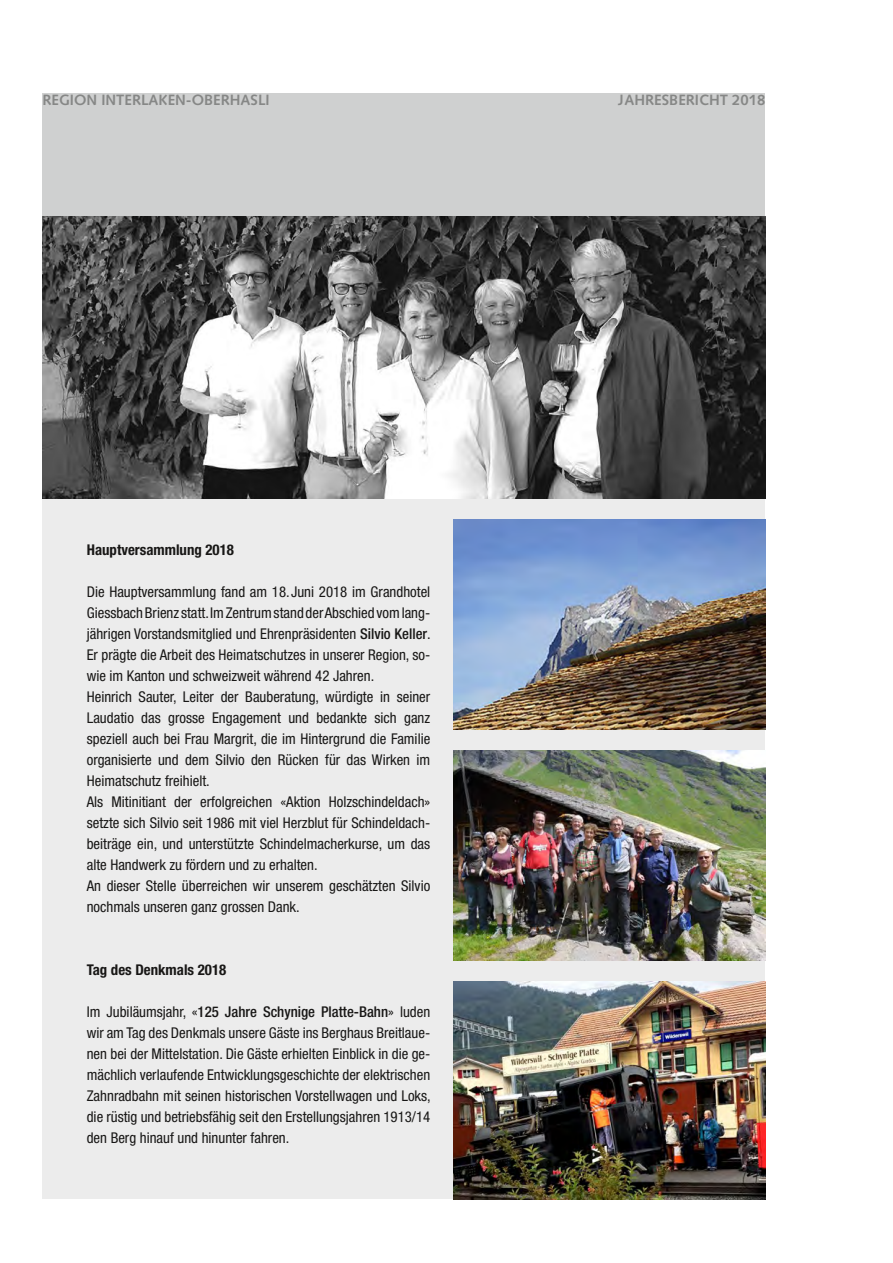
<style>
.page{position:relative;width:893px;height:1263px;background:#fff}
.page>*{position:absolute;margin:0;border:0;box-sizing:border-box;transform-origin:0 0}
.t1{font:condensed 14.85px/21px "Helvetica Neue";color:#181716}
.t2{font:700 14.85px "Syntax";color:#868786}
.t3{font:700 condensed 14.85px "Helvetica Neue";color:#181716}
.s1{font-weight:500}
</style>
<div class="page">
<div style="left:43px;top:94px;width:722px;height:1105px;background:#ececec"></div>
<div style="left:43px;top:94px;width:722px;height:123px;background:#cfd0d0"></div>
<img style="left:453px;top:982px;width:312px;height:217px">
<img style="left:453px;top:519px;width:312px;height:210px">
<img style="left:453px;top:750px;width:312px;height:211px">
<img style="left:43px;top:217px;width:722px;height:282px">
<p class="t2" style="left:43px;top:91px;width:229px">REGION INTERLAKEN-OBERHASLI</p>
<p class="t2" style="left:619px;top:91px;width:148px">JAHRESBERICHT 2018</p>
<p class="t3" style="left:87px;top:540px;width:149px">Hauptversammlung 2018</p>
<p class="t1" style="left:87px;top:581px;width:346px">Die Hauptversammlung fand am 18.Juni 2018 im Grandhotel Giessbach Brienz statt. Im Zentrum stand der Abschied vom lang&shy;jährigen Vorstandsmitglied und Ehrenpräsidenten <span class="s1">Silvio Keller</span>.<br>Er prägte die Arbeit des Heimatschutzes in unserer Region, so&shy;wie im Kanton und schweizweit während 42 Jahren.<br>Heinrich Sauter, Leiter der Bauberatung, würdigte in seiner Laudatio das grosse Engagement und bedankte sich ganz speziell auch bei Frau Margrit, die im Hintergrund die Familie organisierte und dem Silvio den Rücken für das Wirken im Heimatschutz freihielt.<br>Als Mitinitiant der erfolgreichen «Aktion Holzschindeldach» setzte sich Silvio seit 1986 mit viel Herzblut für Schindeldach&shy;beiträge ein, und unterstützte Schindelmacherkurse, um das alte Handwerk zu fördern und zu erhalten.<br>An dieser Stelle überreichen wir unserem geschätzten Silvio nochmals unseren ganz grossen Dank.</p>
<p class="t3" style="left:87px;top:960px;width:141px">Tag des Denkmals 2018</p>
<p class="t1" style="left:87px;top:1001px;width:346px;text-align:justify">Im Jubiläumsjahr, «<span class="s1">125 Jahre Schynige Platte-Bahn</span>» luden wir am Tag des Denkmals unsere Gäste ins Berghaus Breitlaue&shy;nen bei der Mittelstation. Die Gäste erhielten Einblick in die ge&shy;mächlich verlaufende Entwicklungsgeschichte der elektrischen Zahnradbahn mit seinen historischen Vorstellwagen und Loks, die rüstig und betriebsfähig seit den Erstellungsjahren 1913/14 den Berg hinauf und hinunter fahren.</p>
</div>
